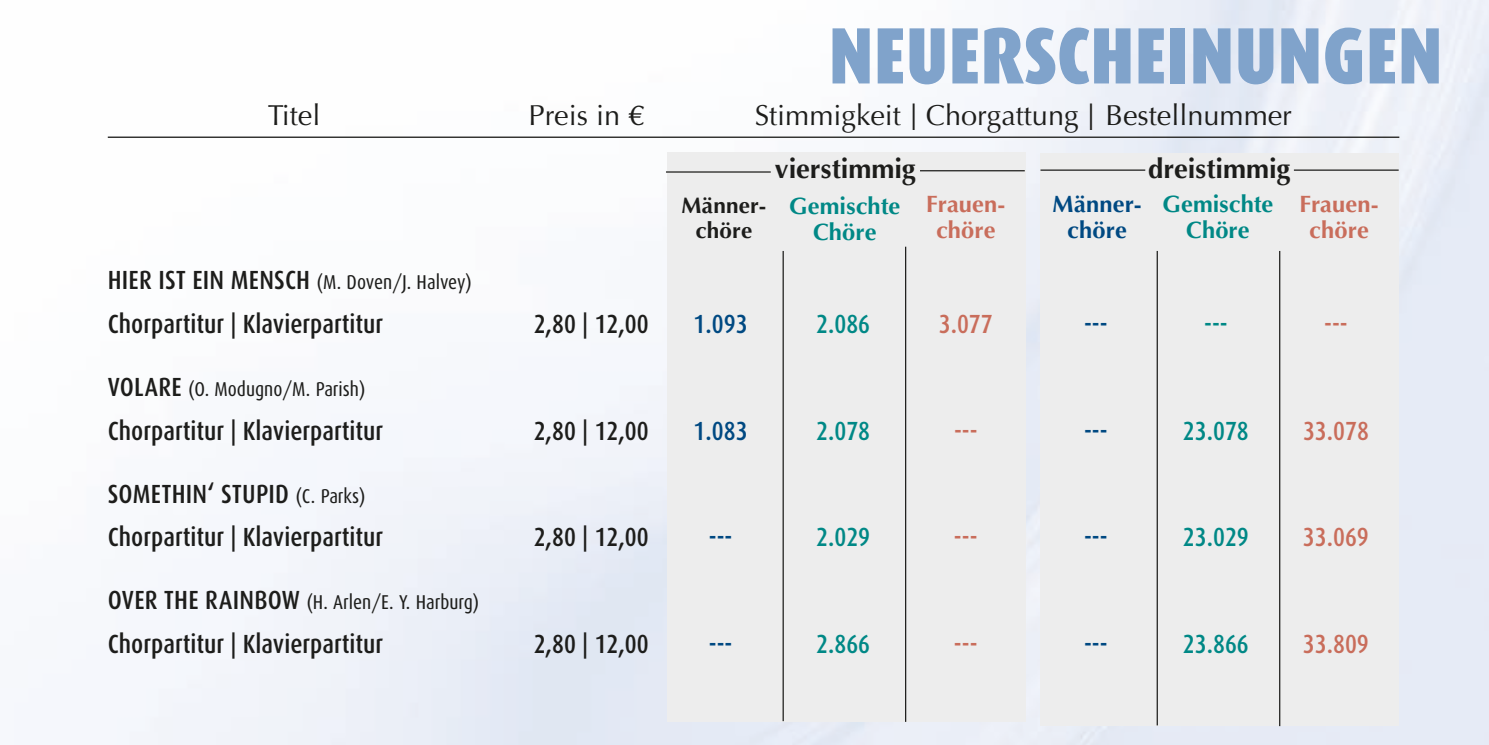
<style>
.page{position:relative;width:1489px;height:745px;background:#fff}
.page>*{position:absolute;margin:0;border:0;box-sizing:border-box;transform-origin:0 0}
.t1{font:900 80px "Dax Condensed";color:#80a3cb}
.t2{font:29px "Optima";color:#1d1d1b}
.t3{font:700 27.5px "Optima";letter-spacing:-.005em;color:#1d1d1b}
.t4{font:500 26.25px/43.5px "Dax Condensed";color:#1d1d1b}
.t5{font:500 26.25px "Dax Condensed";color:#008886}
.t6{font:500 26.25px "Dax Condensed";color:#c96d5b}
.t7{font:500 26.25px "Dax Condensed";color:#004982}
.t8{font:700 23.75px/25.8px "Optima";letter-spacing:.005em;color:#008886;text-align:center}
.t9{font:700 23.75px/25.8px "Optima";letter-spacing:.005em;color:#c96d5b;text-align:center}
.t10{font:700 23.75px/25.8px "Optima";letter-spacing:.005em;color:#004982;text-align:center}
.t11{font:700 22.5px/24.2px "Optima";letter-spacing:.01em;color:#1d1d1b;text-align:center}
.t12{font:20px "Dax Condensed";color:#1d1d1b}
.s1{font-family:"Open Sans";font-weight:300;font-size:36.75px}
.s2{font-weight:500;font-size:26.25px}
.s3{font-weight:400;font-size:20px}
</style>
<div class="page">
<img style="left:107px;top:0;width:1381px;height:744px">
<div style="left:666px;top:153px;width:359px;height:568px;background:#ededed"></div>
<hr style="left:782px;top:251px;width:1px;height:469px;background:#1d1d1b">
<div style="left:1039px;top:153px;width:359px;height:572px;background:#ededed"></div>
<hr style="left:905px;top:246px;width:1px;height:475px;background:#1d1d1b">
<hr style="left:1156px;top:251px;width:1px;height:474px;background:#1d1d1b">
<hr style="left:1278px;top:251px;width:2px;height:474px;background:#1d1d1b">
<hr style="left:666px;top:171px;width:104px;height:1px;background:#1d1d1b">
<hr style="left:108px;top:136px;width:1291px;height:2px;background:#1d1d1b">
<hr style="left:920px;top:170px;width:104px;height:1px;background:#1d1d1b">
<hr style="left:1040px;top:169px;width:105px;height:2px;background:#1d1d1b">
<hr style="left:1293px;top:169px;width:105px;height:2px;background:#1d1d1b">
<h1 class="t1" style="left:828px;top:11px;width:615px">NEUERSCHEINUNGEN</h1>
<p class="t2" style="left:268px;top:98px;width:54px">Titel</p>
<p class="t2" style="left:528px;top:98px;width:117px">Preis in €</p>
<p class="t2" style="left:754px;top:98px;width:538px">Stimmigkeit <span class="s1">I</span> Chorgattung <span class="s1">I</span> Bestellnummer</p>
<p class="t3" style="left:775px;top:153px;width:142px">vierstimmig</p>
<p class="t3" style="left:1147px;top:153px;width:144px">dreistimmig</p>
<p class="t11" style="left:681px;top:194px;width:86px">Männer&shy;chöre</p>
<p class="t8" style="left:789px;top:193px;width:112px">Gemischte<br>Chöre</p>
<p class="t9" style="left:926px;top:192px;width:81px">Frauen&shy;chöre</p>
<p class="t10" style="left:1052px;top:192px;width:90px">Männer&shy;chöre</p>
<p class="t8" style="left:1162px;top:192px;width:112px">Gemischte<br>Chöre</p>
<p class="t9" style="left:1299px;top:192px;width:81px">Frauen&shy;chöre</p>
<p class="t12" style="left:108px;top:271px;width:365px"><span class="s2">HIER IST EIN MENSCH</span> (M. Doven/J. Halvey)</p>
<p class="t4" style="left:108px;top:302px;width:277px">Chorpartitur | Klavierpartitur</p>
<p class="t4" style="left:534px;top:302px;width:116px">2,80 | 12,00</p>
<p class="t7" style="left:693px;top:309px;width:55px">1.093</p>
<p class="t5" style="left:816px;top:309px;width:55px">2.086</p>
<p class="t6" style="left:938px;top:309px;width:55px">3.077</p>
<p class="t7" style="left:1084px;top:309px;width:25px">---</p>
<p class="t5" style="left:1203px;top:309px;width:25px">---</p>
<p class="t6" style="left:1323px;top:309px;width:25px">---</p>
<p class="t12" style="left:108px;top:378px;width:259px"><span class="s2">VOLARE</span> (O. Modugno/M. Parish)</p>
<p class="t4" style="left:108px;top:408px;width:277px">Chorpartitur | Klavierpartitur</p>
<p class="t4" style="left:534px;top:408px;width:116px">2,80 | 12,00</p>
<p class="t7" style="left:693px;top:415px;width:55px">1.083</p>
<p class="t5" style="left:816px;top:415px;width:55px">2.078</p>
<p class="t6" style="left:953px;top:415px;width:25px">---</p>
<p class="t7" style="left:1083px;top:415px;width:25px">---</p>
<p class="t5" style="left:1182px;top:415px;width:67px">23.078</p>
<p class="t6" style="left:1302px;top:415px;width:67px">33.078</p>
<p class="t4" style="left:108px;top:471px;width:277px">SOMETHIN‘ STUPID <span class="s3">(C. Parks)<br></span>Chorpartitur | Klavierpartitur</p>
<p class="t4" style="left:534px;top:515px;width:116px">2,80 | 12,00</p>
<p class="t7" style="left:708px;top:522px;width:25px">---</p>
<p class="t5" style="left:816px;top:522px;width:55px">2.029</p>
<p class="t6" style="left:953px;top:522px;width:25px">---</p>
<p class="t7" style="left:1083px;top:522px;width:25px">---</p>
<p class="t5" style="left:1182px;top:522px;width:67px">23.029</p>
<p class="t6" style="left:1302px;top:522px;width:67px">33.069</p>
<p class="t12" style="left:108px;top:591px;width:373px"><span class="s2">OVER THE RAINBOW</span> (H. Arlen/E. Y. Harburg)</p>
<p class="t4" style="left:108px;top:621px;width:277px">Chorpartitur | Klavierpartitur</p>
<p class="t4" style="left:534px;top:621px;width:116px">2,80 | 12,00</p>
<p class="t7" style="left:708px;top:628px;width:25px">---</p>
<p class="t5" style="left:816px;top:628px;width:55px">2.866</p>
<p class="t6" style="left:953px;top:628px;width:25px">---</p>
<p class="t7" style="left:1083px;top:628px;width:25px">---</p>
<p class="t5" style="left:1182px;top:628px;width:67px">23.866</p>
<p class="t6" style="left:1302px;top:628px;width:67px">33.809</p>
</div>
